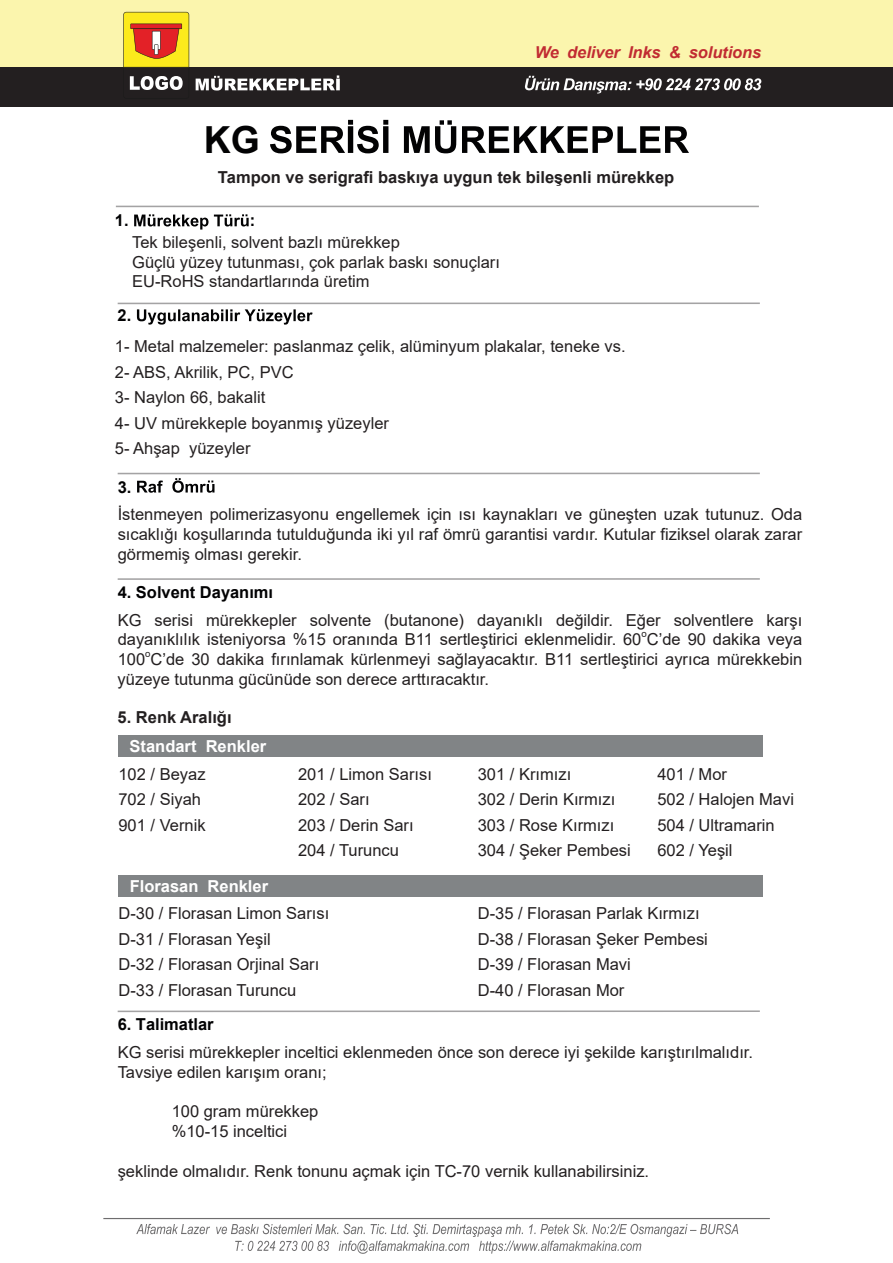
<style>
.page{position:relative;width:893px;height:1263px;background:#fff}
.page>*{position:absolute;margin:0;border:0;box-sizing:border-box;transform-origin:0 0}
.t1{font:700 37.35px "Arial";color:#020203}
.t2{font:16.5px/25.5px "Arial";color:#231f20}
.t3{font:700 16.5px "Arial";color:#231f20}
.t4{font:700 16.5px "Arial";color:#020203}
.t5{font:700 16.5px "Arial";color:#fff}
.t6{font:italic 700 16.35px "Arial";color:#c12b32}
.t7{font:700 16.35px "Arial";color:#020203}
.t8{font:9.6px "Arial";color:#231f20}
</style>
<div class="page">
<svg style="left:136px;top:1224px;width:602px;height:30px"></svg>
<hr style="left:103px;top:1218px;width:667px;height:1px;background:#6e6d6e">
<svg style="left:270px;top:120px;width:419px;height:33px"></svg>
<svg style="left:134px;top:214px;width:115px;height:16px"></svg>
<hr style="left:116px;top:206px;width:643px;height:1px;background:#a4a3a4">
<svg style="left:137px;top:309px;width:176px;height:16px"></svg>
<hr style="left:118px;top:302px;width:642px;height:2px;background:#a4a3a4">
<hr style="left:118px;top:473px;width:642px;height:1px;background:#a4a3a4">
<div style="left:0;top:0;width:893px;height:107px;background:#fbf5ad"></div>
<div style="left:0;top:67px;width:893px;height:40px;background:#231f20"></div>
<svg style="left:525px;top:76px;width:236px;height:17px"></svg>
<svg style="left:196px;top:75px;width:144px;height:16px"></svg>
<svg style="left:123px;top:12px;width:66px;height:78px"></svg>
<svg style="left:137px;top:478px;width:78px;height:15px"></svg>
<hr style="left:118px;top:578px;width:642px;height:2px;background:#a4a3a4">
<hr style="left:118px;top:1010px;width:642px;height:2px;background:#a4a3a4">
<div style="left:118px;top:735px;width:645px;height:21px;background:#818486"></div>
<div style="left:118px;top:875px;width:645px;height:21px;background:#818486"></div>
<h1 class="t1" style="left:204px;top:113px;width:57px">KG</h1>
<p class="t6" style="left:535px;top:42px;width:228px">We deliver Inks &amp; solutions</p>
<p class="t3" style="left:218px;top:165px;width:458px">Tampon ve serigrafi baskıya uygun tek bileşenli mürekkep</p>
<p class="t7" style="left:115px;top:209px;width:15px">1.</p>
<p class="t7" style="left:250px;top:209px;width:7px">:</p>
<p class="t2" style="left:132px;top:232px;width:369px;line-height:19.8px">Tek bileşenli, solvent bazlı mürekkep<br>Güçlü yüzey tutunması, çok parlak baskı sonuçları<br>EU-RoHS standartlarında üretim</p>
<p class="t7" style="left:118px;top:304px;width:15px">2.</p>
<p class="t2" style="left:115px;top:334px;width:512px">1- Metal malzemeler: paslanmaz çelik, alüminyum plakalar, teneke vs.<br>2- ABS, Akrilik, PC, PVC<br>3- Naylon 66, bakalit<br>4- UV mürekkeple boyanmış yüzeyler<br>5- Ahşap yüzeyler</p>
<p class="t4" style="left:118px;top:475px;width:15px">3.</p>
<p class="t2" style="left:118px;top:504px;width:686px;line-height:19.8px;text-align:justify">İstenmeyen polimerizasyonu engellemek için ısı kaynakları ve güneşten uzak tutunuz. Oda sıcaklığı koşullarında tutulduğunda iki yıl raf ömrü garantisi vardır. Kutular fiziksel olarak zarar görmemiş olması gerekir.</p>
<p class="t4" style="left:118px;top:581px;width:157px">4. Solvent Dayanımı</p>
<p class="t2" style="left:118px;top:610px;width:686px;line-height:19.8px">KG serisi mürekkepler solvente (butanone) dayanıklı değildir. Eğer solventlere karşı dayanıklılık isteniyorsa %15 oranında B11 sertleştirici eklenmelidir. 60 C’de 90 dakika veya</p>
<p class="t8" style="left:642px;top:627px;width:7px">o</p>
<p class="t2" style="left:118px;top:646px;width:686px">100 C’de 30 dakika fırınlamak kürlenmeyi sağlayacaktır. B11 sertleştirici ayrıca mürekkebin</p>
<p class="t8" style="left:145px;top:647px;width:7px">o</p>
<p class="t2" style="left:118px;top:666px;width:373px">yüzeye tutunma gücünüde son derece arttıracaktır.</p>
<p class="t3" style="left:118px;top:705px;width:116px">5. Renk Aralığı</p>
<p class="t5" style="left:130px;top:734px;width:138px">Standart Renkler</p>
<p class="t2" style="left:118px;top:761px;width:89px">102 / Beyaz<br>702 / Siyah<br>901 / Vernik</p>
<p class="t2" style="left:298px;top:761px;width:135px">201 / Limon Sarısı<br>202 / Sarı<br>203 / Derin Sarı<br>204 / Turuncu</p>
<p class="t2" style="left:478px;top:761px;width:155px">301 / Krımızı<br>302 / Derin Kırmızı<br>303 / Rose Kırmızı<br>304 / Şeker Pembesi</p>
<p class="t2" style="left:657px;top:761px;width:138px">401 / Mor<br>502 / Halojen Mavi<br>504 / Ultramarin<br>602 / Yeşil</p>
<p class="t5" style="left:130px;top:874px;width:140px">Florasan Renkler</p>
<p class="t2" style="left:118px;top:901px;width:212px">D-30 / Florasan Limon Sarısı<br>D-31 / Florasan Yeşil<br>D-32 / Florasan Orjinal Sarı<br>D-33 / Florasan Turuncu</p>
<p class="t2" style="left:478px;top:901px;width:232px">D-35 / Florasan Parlak Kırmızı<br>D-38 / Florasan Şeker Pembesi<br>D-39 / Florasan Mavi<br>D-40 / Florasan Mor</p>
<p class="t4" style="left:118px;top:1013px;width:98px">6. Talimatlar</p>
<p class="t2" style="left:118px;top:1042px;width:637px;line-height:19.8px">KG serisi mürekkepler inceltici eklenmeden önce son derece iyi şekilde karıştırılmalıdır.<br>Tavsiye edilen karışım oranı;</p>
<p class="t2" style="left:172px;top:1101px;width:148px;line-height:19.8px">100 gram mürekkep %10-15 inceltici</p>
<p class="t2" style="left:118px;top:1158px;width:533px">şeklinde olmalıdır. Renk tonunu açmak için TC-70 vernik kullanabilirsiniz.</p>
</div>
